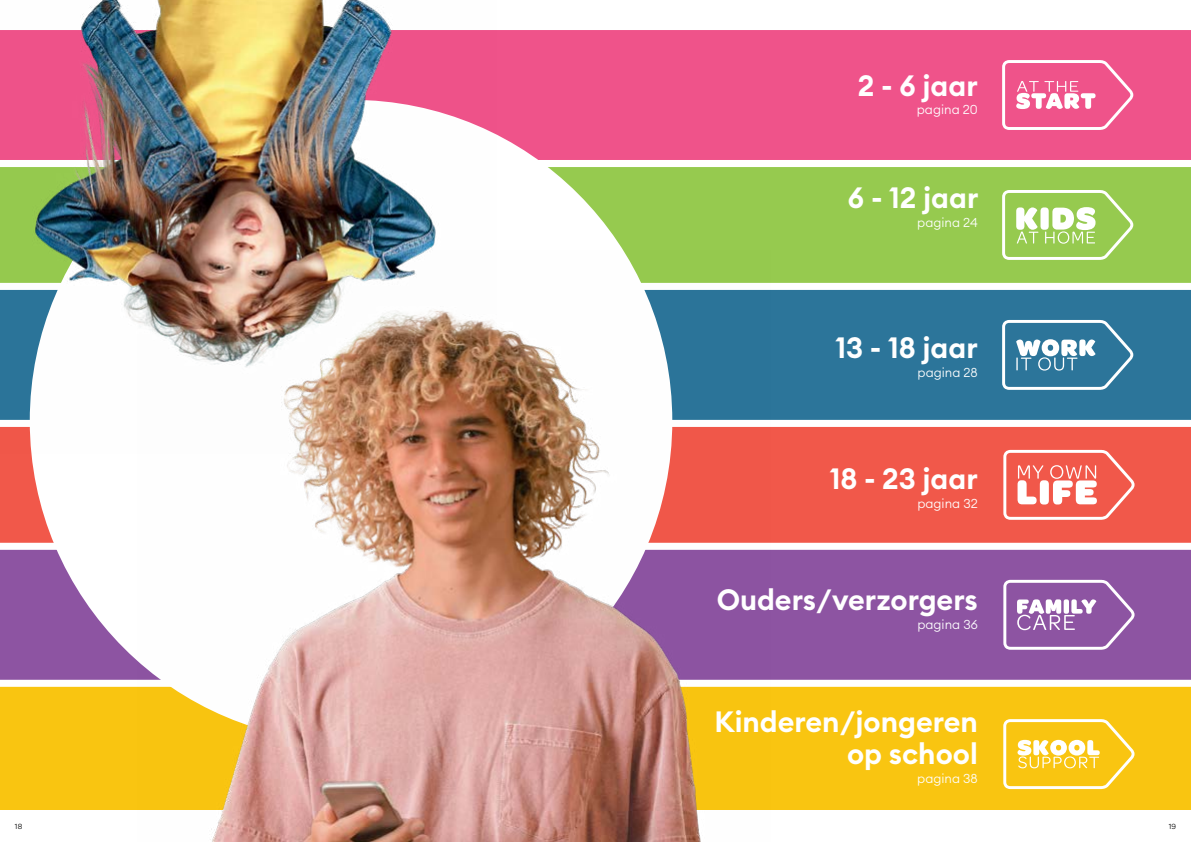
<style>
.page{position:relative;width:1191px;height:842px;background:#fff}
.page>*{position:absolute;margin:0;border:0;box-sizing:border-box;transform-origin:0 0}
.t1{font:600 29px/32.8px "Euclid Circular B";color:#fff;text-align:right}
.t2{font:300 12.8px "Euclid Circular B";color:#fff}
.t3{font:8px "Omnes Pro";color:#000}
</style>
<div class="page">
<div style="left:0;top:680px;width:1191px;height:130px;background:#f9c511"></div>
<div style="left:553px;top:171px;width:638px;height:108px;background:#96ca4f"></div>
<div style="left:0;top:420px;width:1191px;height:130px;background:#f1584a"></div>
<svg style="left:0;top:539px;width:1191px;height:148px;background:#9c66a9"></svg>
<svg style="left:497px;top:30px;width:694px;height:141px;background:#ed5f8e"></svg>
<svg style="left:771px;top:279px;width:420px;height:148px;background:#4787a2"></svg>
<div style="left:30px;top:100px;width:642px;height:642px;background:#fff;border-radius:50%"></div>
<img style="left:0;top:0;width:497px;height:454px">
<img style="left:137px;top:250px;width:634px;height:592px">
<svg style="left:1002px;top:320px;width:131px;height:70px"></svg>
<svg style="left:1002px;top:60px;width:131px;height:70px"></svg>
<svg style="left:1002px;top:190px;width:131px;height:70px"></svg>
<svg style="left:1003px;top:450px;width:131px;height:70px"></svg>
<svg style="left:1003px;top:580px;width:131px;height:70px"></svg>
<svg style="left:1003px;top:719px;width:131px;height:70px"></svg>
<p class="t1" style="left:858px;top:69px;width:121px">2 - 6 jaar</p>
<p class="t2" style="left:917px;top:102px;width:62px">pagina 20</p>
<p class="t1" style="left:848px;top:182px;width:132px">6 - 12 jaar</p>
<p class="t2" style="left:917px;top:214px;width:62px">pagina 24</p>
<p class="t1" style="left:835px;top:331px;width:144px">13 - 18 jaar</p>
<p class="t2" style="left:917px;top:364px;width:62px">pagina 28</p>
<p class="t1" style="left:829px;top:462px;width:150px">18 - 23 jaar</p>
<p class="t2" style="left:917px;top:495px;width:62px">pagina 32</p>
<p class="t1" style="left:716px;top:584px;width:263px">Ouders/verzorgers</p>
<p class="t2" style="left:917px;top:616px;width:62px">pagina 36</p>
<p class="t1" style="left:714px;top:705px;width:265px">Kinderen/jongeren op school</p>
<p class="t2" style="left:917px;top:770px;width:62px">pagina 38</p>
<p class="t3" style="left:15px;top:821px;width:9px">18</p>
<p class="t3" style="left:1168px;top:821px;width:9px">19</p>
</div>
